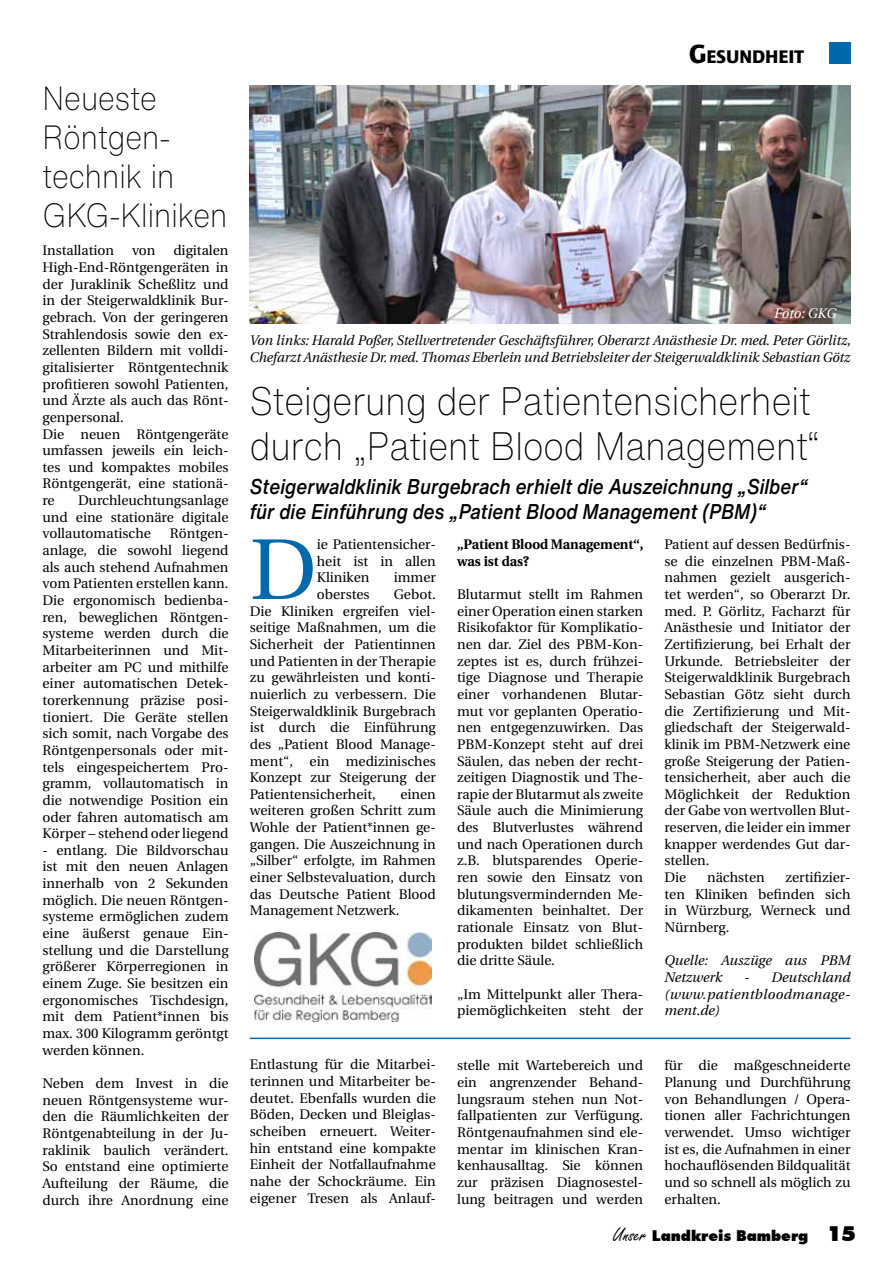
<style>
.page{position:relative;width:893px;height:1263px;background:#fff}
.page>*{position:absolute;margin:0;border:0;box-sizing:border-box;transform-origin:0 0}
.t1{font:86.1px "Utopia";color:#0068ad}
.t2{font:200 39px/45px "Helvetica Now Text";color:#000;scale:.89 1}
.t3{font:200 33px/39px "Helvetica Now Text";color:#000;scale:.89 1}
.t4{font:italic 500 21px/25.2px "Helvetica Now Text";color:#000;scale:.89 1}
.t5{font:900 18.9px "Quay Sans EF";color:#000}
.t6{font:900 15px "Futura BT";color:#000}
.t7{font:13.8px/16.6px "Utopia";color:#000;text-align:justify}
.t8{font:italic 13.8px/16.6px "Utopia";color:#000}
.t9{font:700 13.8px/16.6px "Utopia";color:#000}
.t10{font:italic 13.8px "Utopia";color:#fff}
.s1{font-size:27px}
.s2{font-family:"Freestyle Script";font-weight:400;font-size:21px}
.s3{font-size:21px}
</style>
<div class="page">
<div style="left:829px;top:43px;width:21px;height:21px;background:#0068ad"></div>
<img style="left:250px;top:85px;width:600px;height:238px">
<img style="left:254px;top:932px;width:178px;height:89px">
<hr style="left:250px;top:1037px;width:600px;height:2px;background:#0068ad">
<h3 class="t3" style="left:43px;top:77px;width:209px">Neueste<br>Röntgen&shy;technik in<br>GKG-Kliniken</h3>
<p class="t7" style="left:43px;top:243px;width:73px">Installation</p>
<p class="t7" style="left:132px;top:243px;width:25px">von</p>
<p class="t7" style="left:43px;top:243px;width:188px;text-align:left;text-indent:131px">digitalen<br>High-End-Röntgengeräten in der Juraklinik Scheßlitz und in der Steigerwaldklinik Bur&shy;gebrach. Von der geringeren<br>Strahlendosis sowie den ex&shy;zellenten Bildern mit volldi&shy;gitalisierter Röntgentechnik profitieren sowohl Patienten, und Ärzte als auch das Rönt&shy;genpersonal.<br>Die neuen Röntgengeräte umfassen jeweils ein leich&shy;tes und kompaktes mobiles<br>Röntgengerät, eine stationä&shy;re</p>
<p class="t7" style="left:43px;top:492px;width:188px;text-indent:35px">Durchleuchtungsanlage und eine stationäre digitale vollautomatische</p>
<p class="t7" style="left:43px;top:526px;width:188px;text-indent:127px">Röntgen&shy;anlage, die sowohl liegend als auch stehend Aufnahmen vom Patienten erstellen kann.<br>Die ergonomisch bedienba&shy;ren, beweglichen Röntgen&shy;systeme werden durch die Mitarbeiterinnen und Mit&shy;arbeiter am PC und mithilfe einer automatischen Detek&shy;torerkennung präzise posi&shy;tioniert. Die Geräte stellen sich somit, nach Vorgabe des Röntgenpersonals oder mit&shy;tels eingespeichertem Pro&shy;gramm, vollautomatisch in die notwendige Position ein oder fahren automatisch am Körper – stehend oder liegend</p>
<p class="t7" style="left:43px;top:842px;width:188px">- entlang. Die Bildvorschau ist mit den neuen Anlagen innerhalb von 2 Sekunden möglich. Die neuen Röntgen&shy;systeme ermöglichen zudem eine äußerst genaue Ein&shy;stellung und die Darstellung größerer Körperregionen in einem Zuge. Sie besitzen ein ergonomisches Tischdesign, mit dem Patient*innen bis max. 300 Kilogramm geröntgt werden können.</p>
<p class="t7" style="left:43px;top:1075px;width:188px">Neben dem Invest in die neuen Röntgensysteme wur&shy;den die Räumlichkeiten der Röntgenabteilung in der Ju&shy;raklinik baulich verändert.<br>So entstand eine optimierte Aufteilung der Räume, die durch ihre Anordnung eine</p>
<h3 class="t5" style="left:689px;top:45px;width:116px"><span class="s1">G</span>ESUNDHEIT</h3>
<p class="t10" style="left:774px;top:305px;width:63px">Foto: GKG</p>
<p class="t8" style="left:250px;top:332px;width:603px">Von links: Harald Poßer, Stellvertretender Geschäftsführer, Oberarzt Anästhesie Dr. med. Peter Görlitz,<br>Chefarzt Anästhesie Dr. med. Thomas Eberlein und Betriebsleiter der Steigerwaldklinik Sebastian Götz</p>
<h2 class="t2" style="left:250px;top:377px;width:641px">Steigerung der Patientensicherheit durch „Patient Blood Management“</h2>
<h3 class="t4" style="left:250px;top:473px;width:629px">Steigerwaldklinik Burgebrach erhielt die Auszeichnung „Silber“ für die Einführung des „Patient Blood Management (PBM)“</h3>
<h1 class="t1" style="left:250px;top:522px;width:69px">D</h1>
<p class="t7" style="left:317px;top:536px;width:120px">ie Patientensicher&shy;heit ist in allen Kliniken</p>
<p class="t7" style="left:394px;top:570px;width:44px">immer</p>
<p class="t7" style="left:250px;top:586px;width:188px;text-indent:144px">Gebot.<br>Die Kliniken ergreifen viel&shy;seitige Maßnahmen, um die Sicherheit der Patientinnen und Patienten in der Therapie zu gewährleisten und konti&shy;nuierlich zu verbessern. Die Steigerwaldklinik Burgebrach ist durch die Einführung des „Patient Blood Manage&shy;ment“, ein medizinisches Konzept zur Steigerung der Patientensicherheit,</p>
<p class="t7" style="left:317px;top:586px;width:54px">oberstes</p>
<p class="t7" style="left:250px;top:786px;width:188px;text-indent:151px">einen weiteren großen Schritt zum Wohle der Patient*innen ge&shy;gangen. Die Auszeichnung in „Silber“ erfolgte, im Rahmen einer Selbstevaluation, durch das Deutsche Patient Blood Management Netzwerk.</p>
<p class="t9" style="left:457px;top:536px;width:188px">„Patient Blood Management“, was ist das?</p>
<p class="t7" style="left:457px;top:586px;width:188px">Blutarmut stellt im Rahmen einer Operation einen starken Risikofaktor für Komplikatio&shy;nen dar. Ziel des PBM-Kon&shy;zeptes ist es, durch frühzei&shy;tige Diagnose und Therapie einer vorhandenen Blutar&shy;mut vor geplanten Operatio&shy;nen entgegenzuwirken. Das PBM-Konzept steht auf drei Säulen, das neben der recht&shy;zeitigen Diagnostik und The&shy;rapie der Blutarmut als zweite Säule auch die Minimierung des Blutverlustes während und nach Operationen durch z.B. blutsparendes Operie&shy;ren sowie den Einsatz von blutungsvermindernden Me&shy;dikamenten beinhaltet. Der rationale Einsatz von Blut&shy;produkten bildet schließlich die dritte Säule.</p>
<p class="t7" style="left:457px;top:986px;width:188px">„Im Mittelpunkt aller Thera&shy;piemöglichkeiten steht der</p>
<p class="t7" style="left:664px;top:536px;width:188px;text-align:left">Patient auf dessen Bedürfnis&shy;se die einzelnen PBM-Maß&shy;nahmen gezielt ausgerich&shy;tet werden“, so Oberarzt Dr. med. P. Görlitz, Facharzt für<br>Anästhesie und Initiator der<br>Zertifizierung, bei Erhalt der<br>Urkunde. Betriebsleiter der<br>Steigerwaldklinik Burgebrach<br>Sebastian Götz sieht durch die Zertifizierung und Mit&shy;gliedschaft der Steigerwald&shy;klinik im PBM-Netzwerk eine große Steigerung der Patien&shy;tensicherheit, aber auch die<br>Möglichkeit der Reduktion der Gabe von wertvollen Blut&shy;reserven, die leider ein immer knapper werdendes Gut dar&shy;stellen.<br>Die</p>
<p class="t7" style="left:664px;top:869px;width:188px;text-indent:121px">zertifizier&shy;ten Kliniken befinden sich in Würzburg, Werneck und Nürnberg.</p>
<p class="t8" style="left:664px;top:952px;width:188px">Quelle: Auszüge aus PBM<br>Netzwerk</p>
<p class="t7" style="left:707px;top:869px;width:59px">nächsten</p>
<p class="t8" style="left:664px;top:969px;width:188px;text-align:justify;text-indent:80px">- Deutschland (www.patientbloodmanage&shy;ment.de)</p>
<p class="t7" style="left:250px;top:1056px;width:188px">Entlastung für die Mitarbei&shy;terinnen und Mitarbeiter be&shy;deutet. Ebenfalls wurden die Böden, Decken und Bleiglas&shy;scheiben erneuert. Weiter&shy;hin entstand eine kompakte Einheit der Notfallaufnahme nahe der Schockräume. Ein eigener Tresen als Anlauf-</p>
<p class="t7" style="left:457px;top:1057px;width:188px">stelle mit Wartebereich und ein angrenzender Behand&shy;lungsraum stehen nun Not&shy;fallpatienten zur Verfügung.<br>Röntgenaufnahmen sind ele&shy;mentar im klinischen Kran&shy;kenhausalltag. Sie können zur präzisen Diagnosestel&shy;lung beitragen und werden</p>
<p class="t7" style="left:664px;top:1057px;width:188px">für die maßgeschneiderte Planung und Durchführung von Behandlungen / Opera&shy;tionen aller Fachrichtungen verwendet. Umso wichtiger ist es, die Aufnahmen in einer hochauflösenden Bildqualität und so schnell als möglich zu erhalten.</p>
<p class="t6" style="left:613px;top:1226px;width:244px"><span class="s2">Unser</span> Landkreis Bamberg <span class="s3">15</span></p>
</div>
